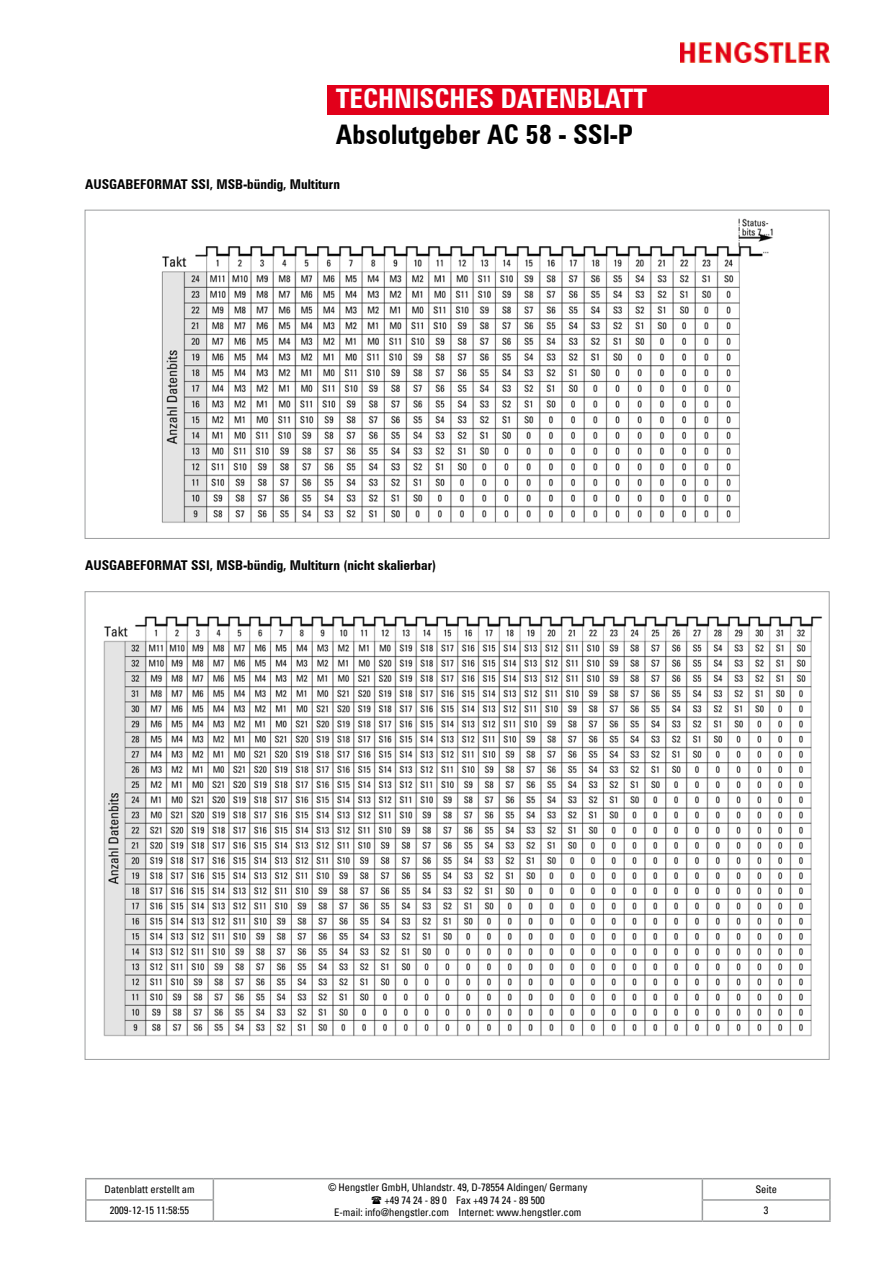
<style>
.page{position:relative;width:893px;height:1263px;background:#fff}
.page>*{position:absolute;margin:0;border:0;box-sizing:border-box;transform-origin:0 0}
.t1{font:700 condensed 27px "Zurich BT";color:#000}
.t2{font:700 condensed 27px "Zurich BT";color:#fff}
.t3{font:700 condensed 13.5px "Zurich BT";color:#000}
.t4{font:condensed 10.5px "Univers";color:#000}
.s1{font-family:"Arial";font-stretch:normal}
</style>
<div class="page">
<img style="left:680px;top:43px;width:149px;height:20px">
<div style="left:327px;top:85px;width:502px;height:30px;background:#e2001a"></div>
<hr style="left:85px;top:1178px;width:128px;height:1px;background:#9c9e9f">
<hr style="left:85px;top:1179px;width:2px;height:20px;background:#9c9e9f">
<hr style="left:213px;top:1178px;width:489px;height:1px;background:#9c9e9f">
<hr style="left:702px;top:1178px;width:129px;height:1px;background:#9c9e9f">
<hr style="left:829px;top:1179px;width:2px;height:20px;background:#9c9e9f">
<hr style="left:85px;top:1199px;width:129px;height:2px;background:#9c9e9f">
<svg style="left:85px;top:1201px;width:2px;height:19px"></svg>
<svg style="left:213px;top:1179px;width:1px;height:41px"></svg>
<hr style="left:702px;top:1199px;width:129px;height:2px;background:#9c9e9f">
<svg style="left:702px;top:1179px;width:1px;height:41px"></svg>
<svg style="left:829px;top:1201px;width:2px;height:19px"></svg>
<hr style="left:85px;top:1220px;width:128px;height:2px;background:#9c9e9f">
<hr style="left:213px;top:1220px;width:489px;height:2px;background:#9c9e9f">
<hr style="left:702px;top:1220px;width:129px;height:2px;background:#9c9e9f">
<img style="left:161px;top:218px;width:612px;height:305px">
<img style="left:103px;top:616px;width:720px;height:421px">
<h1 class="t2" style="left:336px;top:82px;width:313px">TECHNISCHES DATENBLATT</h1>
<h1 class="t1" style="left:336px;top:118px;width:298px">Absolutgeber AC 58 - SSI-P</h1>
<p class="t3" style="left:85px;top:176px;width:257px">AUSGABEFORMAT SSI, MSB-bündig, Multiturn</p>
<p class="t3" style="left:85px;top:557px;width:353px">AUSGABEFORMAT SSI, MSB-bündig, Multiturn (nicht skalierbar)</p>
<p class="t4" style="left:104px;top:1182px;width:92px">Datenblatt erstellt am</p>
<p class="t4" style="left:328px;top:1180px;width:261px"><span class="s1">©</span> Hengstler GmbH, Uhlandstr. 49, D-78554 Aldingen/ Germany</p>
<p class="t4" style="left:385px;top:1193px;width:162px">+49 74 24 - 89 0 Fax +49 74 24 - 89 500</p>
<p class="t4" style="left:334px;top:1206px;width:249px">E-mail: info@hengstler.com Internet: www.hengstler.com</p>
<p class="t4" style="left:755px;top:1182px;width:23px">Seite</p>
<p class="t4" style="left:110px;top:1204px;width:81px">2009-12-15 11:58:55</p>
<p class="t4" style="left:764px;top:1204px;width:6px">3</p>
</div>
